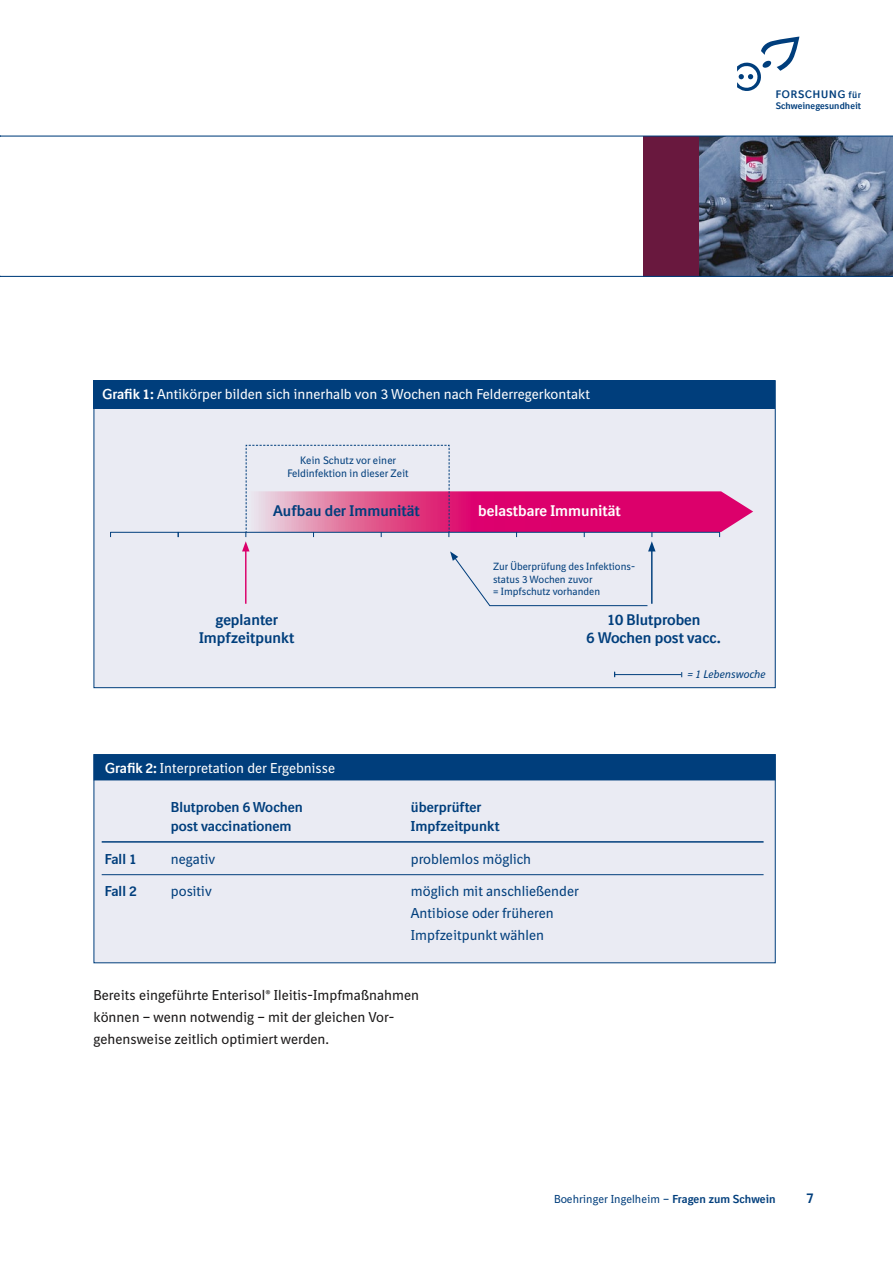
<style>
.page{position:relative;width:893px;height:1263px;background:#fff}
.page>*{position:absolute;margin:0;border:0;box-sizing:border-box;transform-origin:0 0}
.proc_tabelle{font:700 15px "BI Sans";color:#003e7c}
.proc_tabelle-2{font:700 15px "BI Sans";color:#fff}
.dia_Copy{font:13.95px/21.8px "BI Sans";color:#191717}
.dia_grafikhead{font:13.95px "BI Sans";color:#fff}
.dia_Copy-2{font:13.95px "BI Sans";color:#003e7c}
.dia_Copy-3{font:700 13.95px "BI Sans";color:#003e7c}
.t1{font:11.25px "BI Sans";letter-spacing:.005em;color:#003e7c}
.proc_tabelle-3{font:italic 10.95px "BI Sans";letter-spacing:-.005em;color:#003e7c}
.t2{font:700 10.65px "BI Sans";letter-spacing:.085em;color:#003e7c}
.proc_tabelle-4{font:10.5px "BI Sans";color:#003e7c}
.proc_tabelle-5{font:10.2px/12.3px "BI Sans";color:#003e7c}
.t3{font:700 9.15px "BI Sans";letter-spacing:.005em;color:#003e7c}
.s1{font-size:9.15px}
.s2{font-weight:700}
</style>
<div class="page">
<div style="left:643px;top:136px;width:250px;height:140px;background:#69183e"></div>
<img style="left:699px;top:137px;width:194px;height:139px">
<div style="left:94px;top:381px;width:681px;height:307px;background:#eaebf3"></div>
<div style="left:94px;top:380px;width:681px;height:28px;background:#003e7c"></div>
<hr style="left:111px;top:532px;width:609px;height:1px;background:#003e7c">
<svg style="left:242px;top:445px;width:511px;height:161px"></svg>
<div style="left:94px;top:755px;width:681px;height:208px;background:#eaebf3"></div>
<div style="left:94px;top:754px;width:682px;height:26px;background:#003e7c"></div>
<hr style="left:102px;top:841px;width:662px;height:2px;background:#003e7c">
<hr style="left:102px;top:874px;width:662px;height:1px;background:#003e7c">
<hr style="left:614px;top:674px;width:67px;height:1px;background:#003e7c">
<hr style="left:0;top:136px;width:893px;height:1px;background:#003e7c">
<hr style="left:0;top:276px;width:893px;height:1px;background:#003e7c">
<svg style="left:737px;top:37px;width:62px;height:54px"></svg>
<p class="t2" style="left:776px;top:88px;width:87px">FORSCHUNG <span class="s1">für</span></p>
<p class="t3" style="left:776px;top:100px;width:87px">Schweinegesundheit</p>
<p class="dia_grafikhead" style="left:102px;top:387px;width:489px"><span class="s2">Grafik 1:</span> Antikörper bilden sich innerhalb von 3 Wochen nach Felderregerkontakt</p>
<p class="proc_tabelle-4" style="left:300px;top:454px;width:98px">Kein Schutz vor einer</p>
<p class="proc_tabelle-4" style="left:287px;top:467px;width:123px">Feldinfektion in dieser Zeit</p>
<p class="proc_tabelle" style="left:273px;top:502px;width:148px">Aufbau der Immunität</p>
<p class="proc_tabelle-2" style="left:478px;top:502px;width:144px">belastbare Immunität</p>
<p class="proc_tabelle" style="left:215px;top:611px;width:64px">geplanter</p>
<p class="proc_tabelle" style="left:199px;top:629px;width:97px">Impfzeitpunkt</p>
<p class="dia_grafikhead" style="left:105px;top:760px;width:231px"><span class="s2">Grafik 2:</span> Interpretation der Ergebnisse</p>
<p class="proc_tabelle-5" style="left:493px;top:561px;width:144px">Zur Überprüfung des Infektions&shy;status 3 Wochen zuvor<br>= Impfschutz vorhanden</p>
<p class="proc_tabelle" style="left:607px;top:611px;width:95px">10 Blutproben</p>
<p class="proc_tabelle" style="left:587px;top:629px;width:136px">6 Wochen post vacc.</p>
<p class="proc_tabelle-3" style="left:688px;top:668px;width:80px">= 1 Lebenswoche</p>
<p class="dia_Copy-3" style="left:171px;top:798px;width:134px">Blutproben 6 Wochen</p>
<p class="dia_Copy-3" style="left:411px;top:798px;width:72px">überprüfter</p>
<p class="dia_Copy-3" style="left:171px;top:818px;width:122px">post vaccinationem</p>
<p class="dia_Copy-3" style="left:411px;top:818px;width:90px">Impfzeitpunkt</p>
<p class="dia_Copy-3" style="left:105px;top:851px;width:33px">Fall 1</p>
<p class="dia_Copy-2" style="left:171px;top:851px;width:46px">negativ</p>
<p class="dia_Copy-2" style="left:411px;top:851px;width:122px">problemlos möglich</p>
<p class="dia_Copy-3" style="left:105px;top:883px;width:33px">Fall 2</p>
<p class="dia_Copy-2" style="left:171px;top:883px;width:42px">positiv</p>
<p class="dia_Copy-2" style="left:411px;top:883px;width:169px">möglich mit anschließender</p>
<p class="dia_Copy-2" style="left:411px;top:905px;width:145px">Antibiose oder früheren</p>
<p class="dia_Copy-2" style="left:411px;top:927px;width:135px">Impfzeitpunkt wählen</p>
<p class="dia_Copy" style="left:94px;top:984px;width:327px">Bereits eingeführte Enterisol® Ileitis-Impfmaßnahmen können – wenn notwendig – mit der gleichen Vor&shy;gehensweise zeitlich optimiert werden.</p>
<p class="t1" style="left:554px;top:1192px;width:223px">Boehringer Ingelheim – <span class="s2">Fragen zum Schwein</span></p>
<p class="dia_Copy-3" style="left:806px;top:1189px;width:9px">7</p>
</div>
